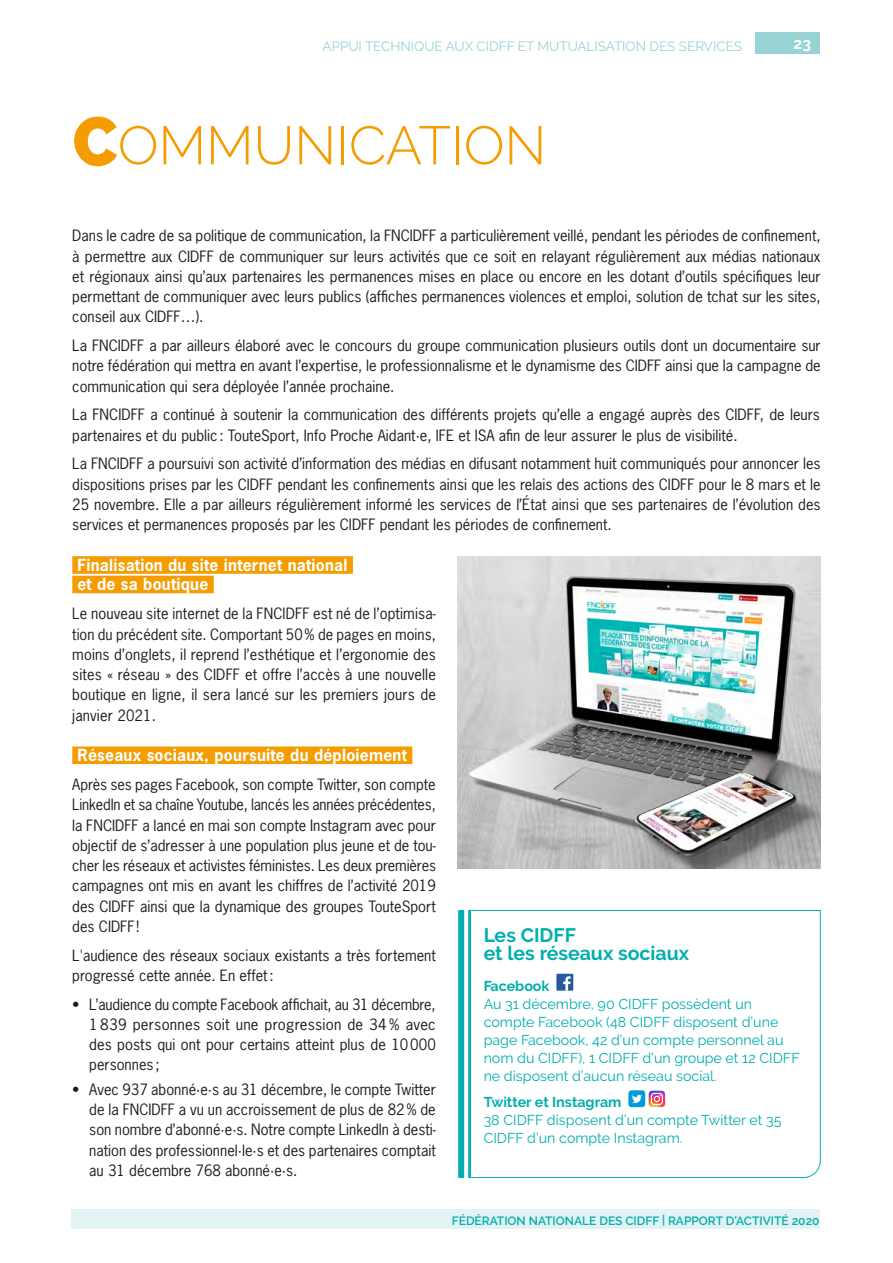
<style>
.page{position:relative;width:893px;height:1263px;background:#fff}
.page>*{position:absolute;margin:0;border:0;box-sizing:border-box;transform-origin:0 0}
.Titre_Partie{font:300 54px "Raleway";color:#f59c00}
.Texte_encadrés{font:700 19.5px/18px "Raleway";color:#00aeae}
.Titre_4{font:700 15.75px/19.5px "News Gothic Std";letter-spacing:.015em;color:#fff}
.t1{font:700 15.75px "Raleway";color:#fff}
.Texte_standard{font:14.7px/20.2px "News Gothic Std";color:#1d1d1b;text-align:justify}
.Texte_encadrés-2{font:14.25px/18px "Raleway";color:#00aeae}
.Texte_encadrés-3{font:700 14.25px "Raleway";color:#00aeae}
.t2{font:13.5px "Raleway";color:#97d2d4}
.t3{font:600 12px "Raleway";color:#00aeae}
.s1{font-weight:800;font-size:69px}
</style>
<div class="page">
<div style="left:71px;top:1210px;width:749px;height:19px;background:#e3f2f3"></div>
<div style="left:755px;top:33px;width:65px;height:21px;background:#97d2d4"></div>
<div style="left:72px;top:556px;width:281px;height:18px;background:#f59c00"></div>
<div style="left:72px;top:576px;width:142px;height:17px;background:#f59c00"></div>
<div style="left:72px;top:746px;width:340px;height:18px;background:#f59c00"></div>
<svg style="left:470px;top:910px;width:351px;height:268px"></svg>
<hr style="left:468px;top:910px;width:2px;height:268px;background:#00aeae">
<div style="left:458px;top:910px;width:6px;height:268px;background:#00aeae"></div>
<img style="left:457px;top:557px;width:364px;height:311px">
<p class="t2" style="left:323px;top:38px;width:421px">APPUI TECHNIQUE AUX CIDFF ET MUTUALISATION DES SERVICES</p>
<p class="t1" style="left:793px;top:35px;width:19px">23</p>
<p class="Titre_Partie" style="left:73px;top:114px;width:475px"><span class="s1">C</span>OMMUNICATION</p>
<p class="Texte_standard" style="left:72px;top:226px;width:750px">Dans le cadre de sa politique de communication, la FNCIDFF a particulièrement veillé, pendant les périodes de confinement, à permettre aux CIDFF de communiquer sur leurs activités que ce soit en relayant régulièrement aux médias nationaux et régionaux ainsi qu’aux partenaires les permanences mises en place ou encore en les dotant d’outils spécifiques leur permettant de communiquer avec leurs publics (affiches permanences violences et emploi, solution de tchat sur les sites, conseil aux CIDFF…).</p>
<p class="Texte_standard" style="left:72px;top:335px;width:750px">La FNCIDFF a par ailleurs élaboré avec le concours du groupe communication plusieurs outils dont un documentaire sur notre fédération qui mettra en avant l’expertise, le professionnalisme et le dynamisme des CIDFF ainsi que la campagne de communication qui sera déployée l’année prochaine.</p>
<p class="Texte_standard" style="left:72px;top:405px;width:749px">La FNCIDFF a continué à soutenir la communication des différents projets qu’elle a engagé auprès des CIDFF, de leurs partenaires et du public: TouteSport, Info Proche Aidant·e, IFE et ISA afin de leur assurer le plus de visibilité.</p>
<p class="Texte_standard" style="left:72px;top:454px;width:750px">La FNCIDFF a poursuivi son activité d’information des médias en difusant notamment huit communiqués pour annoncer les dispositions prises par les CIDFF pendant les confinements ainsi que les relais des actions des CIDFF pour le 8 mars et le 25 novembre. Elle a par ailleurs régulièrement informé les services de l’État ainsi que ses partenaires de l’évolution des services et permanences proposés par les CIDFF pendant les périodes de confinement.</p>
<p class="Titre_4" style="left:77px;top:555px;width:272px">Finalisation du site internet national et de sa boutique</p>
<p class="Texte_standard" style="left:72px;top:603px;width:365px">Le nouveau site internet de la FNCIDFF est né de l’optimisa&shy;tion du précédent site. Comportant 50% de pages en moins, moins d’onglets, il reprend l’esthétique et l’ergonomie des sites « réseau » des CIDFF et offre l’accès à une nouvelle boutique en ligne, il sera lancé sur les premiers jours de janvier 2021.</p>
<p class="Titre_4" style="left:77px;top:745px;width:331px">Réseaux sociaux, poursuite du déploiement</p>
<p class="Texte_standard" style="left:72px;top:774px;width:365px">Après ses pages Facebook, son compte Twitter, son compte LinkedIn et sa chaîne Youtube, lancés les années précédentes, la FNCIDFF a lancé en mai son compte Instagram avec pour objectif de s’adresser à une population plus jeune et de tou&shy;cher les réseaux et activistes féministes. Les deux premières campagnes ont mis en avant les chiffres de l’activité 2019 des CIDFF ainsi que la dynamique des groupes TouteSport des CIDFF !</p>
<p class="Texte_standard" style="left:72px;top:945px;width:365px">L'audience des réseaux sociaux existants a très fortement progressé cette année. En effet:</p>
<p class="Texte_standard" style="left:89px;top:994px;width:348px;text-indent:-17px">• L’audience du compte Facebook affichait, au 31 décembre, 1 839 personnes soit une progression de 34% avec des posts qui ont pour certains atteint plus de 10000 personnes ;</p>
<p class="Texte_standard" style="left:89px;top:1079px;width:348px;text-indent:-17px">• Avec 937 abonné·e·s au 31 décembre, le compte Twitter de la FNCIDFF a vu un accroissement de plus de 82% de son nombre d’abonné·e·s. Notre compte LinkedIn à desti&shy;nation des professionnel·le·s et des partenaires comptait au 31 décembre 768 abonné·e·s.</p>
<p class="Texte_encadrés" style="left:484px;top:926px;width:207px">Les CIDFF<br>et les réseaux sociaux</p>
<p class="Texte_encadrés-3" style="left:484px;top:977px;width:67px">Facebook</p>
<p class="Texte_encadrés-2" style="left:484px;top:994px;width:318px">Au 31 décembre, 90 CIDFF possèdent un compte Facebook (48 CIDFF disposent d’une page Facebook, 42 d’un compte personnel au nom du CIDFF), 1 CIDFF d’un groupe et 12 CIDFF ne disposent d’aucun réseau social.</p>
<p class="Texte_encadrés-3" style="left:484px;top:1094px;width:139px">Twitter et Instagram</p>
<p class="Texte_encadrés-2" style="left:484px;top:1111px;width:299px">38 CIDFF disposent d’un compte Twitter et 35<br>CIDFF d’un compte Instagram.</p>
<p class="t3" style="left:452px;top:1214px;width:369px">FÉDÉRATION NATIONALE DES CIDFF | RAPPORT D’ACTIVITÉ 2020</p>
</div>
